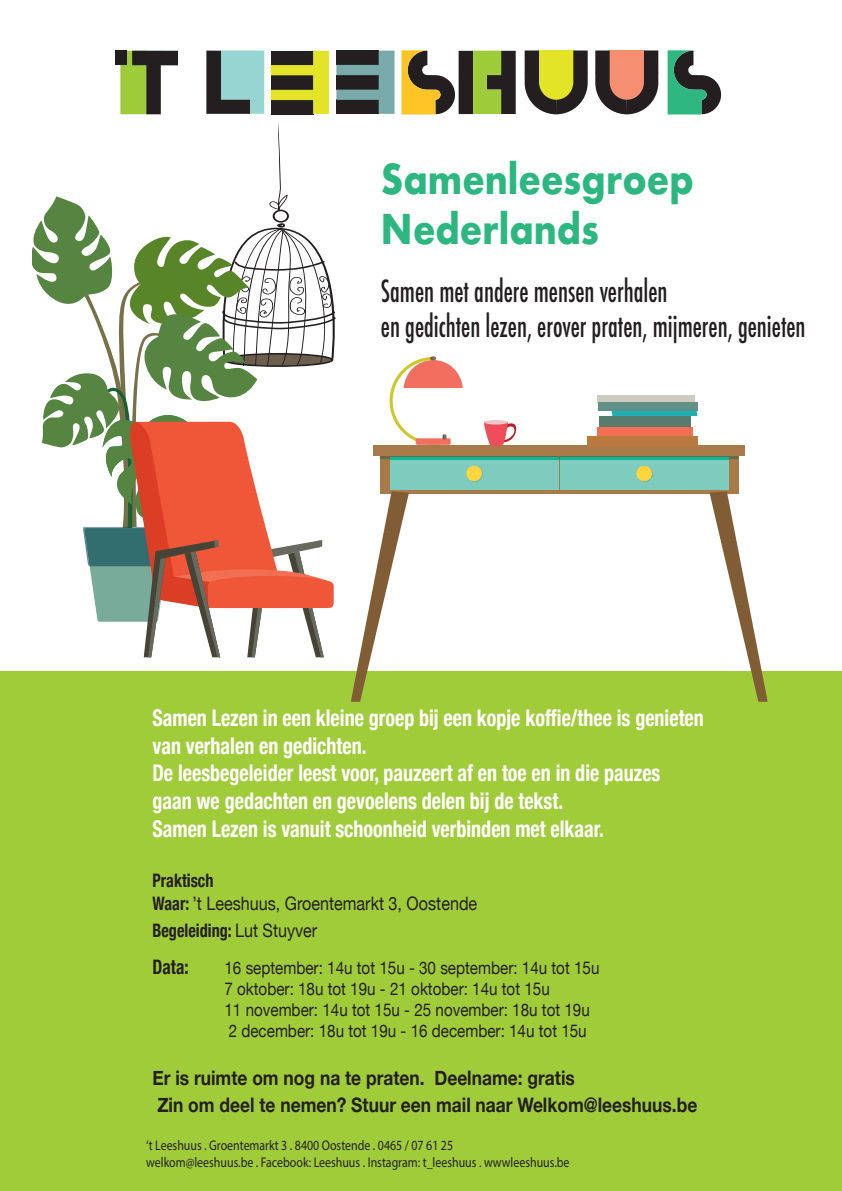
<style>
.page{position:relative;width:842px;height:1191px;background:#fff}
.page>*{position:absolute;margin:0;border:0;box-sizing:border-box;transform-origin:0 0}
.t1{font:700 40px/50px "Futura";color:#2db780;scale:.87 1}
.t2{font:500 condensed 29.7px/35px "Futura";color:#231f20;scale:.83 1}
.t3{font:700 condensed 23px/27.6px "Helvetica Neue";color:#fff;scale:.87 1}
.t4{font:700 20px/27px "Helvetica Neue";color:#231f20;scale:.87 1}
.t5{font:700 condensed 20px "Helvetica Neue";color:#231f20;scale:.87 1}
.t6{font:18.6px/23px "Helvetica Neue";color:#231f20;scale:.87 1}
.t7{font:700 condensed 18.6px "Helvetica Neue";color:#231f20;scale:.87 1}
.t8{font:17.5px/21px "Helvetica Neue";color:#231f20;scale:.87 1}
.t9{font:14px/16.8px "Myriad Pro";color:#231f20;scale:.85 1}
.s1{font-weight:700;font-stretch:condensed}
.s2{font-weight:400;font-stretch:normal}
</style>
<div class="page">
<div style="left:0;top:671px;width:842px;height:520px;background:#a1cc3a"></div>
<svg style="left:33px;top:50px;width:735px;height:652px"></svg>
<div style="left:600px;top:416px;width:91px;height:11px;background:#577c6f"></div>
<div style="left:597px;top:427px;width:95px;height:8px;background:#f36f51"></div>
<div style="left:587px;top:436px;width:110px;height:10px;background:#ba7a3f"></div>
<h1 class="t1" style="left:381px;top:154px;width:361px">Samenleesgroep<br>Nederlands</h1>
<p class="t2" style="left:381px;top:273px;width:513px">Samen met andere mensen verhalen<br>en gedichten lezen, erover praten, mijmeren, genieten</p>
<p class="t3" style="left:152px;top:702px;width:635px">Samen Lezen in een kleine groep bij een kopje koffie/thee is genieten van verhalen en gedichten.<br>De leesbegeleider leest voor, pauzeert af en toe en in die pauzes gaan we gedachten en gevoelens delen bij de tekst.<br>Samen Lezen is vanuit schoonheid verbinden met elkaar.</p>
<p class="t6" style="left:152px;top:870px;width:375px"><span class="s1">Praktisch<br>Waar:</span> ’t Leeshuus, Groentemarkt 3, Oostende</p>
<p class="t7" style="left:152px;top:915px;width:191px">Begeleiding: <span class="s2">Lut Stuyver</span></p>
<p class="t5" style="left:152px;top:950px;width:43px">Data:</p>
<p class="t8" style="left:224px;top:958px;width:432px">16 september: 14u tot 15u - 30 september: 14u tot 15u 7 oktober: 18u tot 19u - 21 oktober: 14u tot 15u<br>11 november: 14u tot 15u - 25 november: 18u tot 19u 2 december: 18u tot 19u - 16 december: 14u tot 15u</p>
<p class="t4" style="left:152px;top:1065px;width:628px">Er is ruimte om nog na te praten. Deelname: gratis<br>Zin om deel te nemen? Stuur een mail naar Welkom@leeshuus.be</p>
<p class="t9" style="left:146px;top:1136px;width:499px">‘t Leeshuus . Groentemarkt 3 . 8400 Oostende . 0465 / 07 61 25<br>welkom@leeshuus.be . Facebook: Leeshuus . Instagram: t_leeshuus . wwwleeshuus.be</p>
</div>
